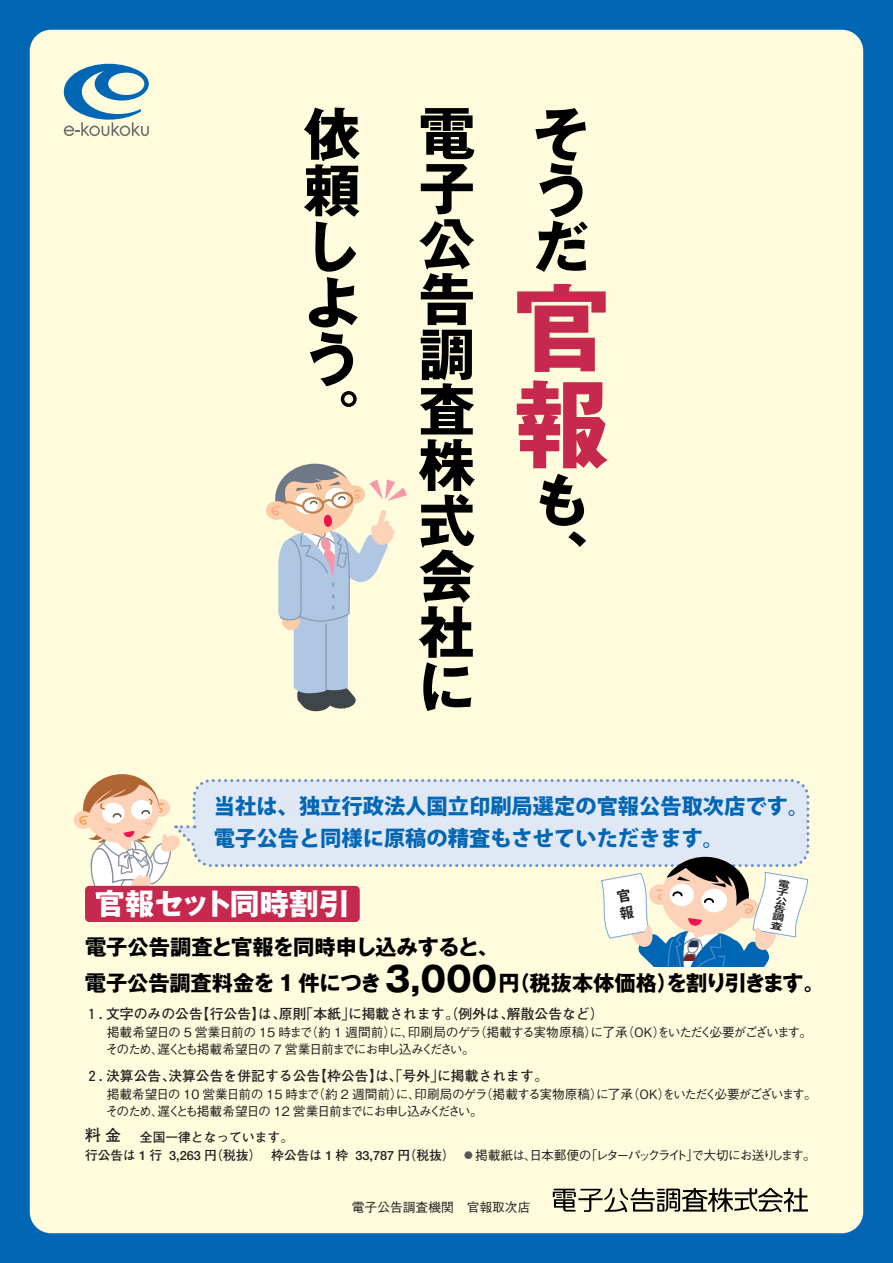
<style>
.page{position:relative;width:893px;height:1263px;background:#0166b3}
.page>*{position:absolute;margin:0;border:0;box-sizing:border-box;transform-origin:0 0}
.t1{font:700 96px/96px "Gothic MB101 Pr 6";color:#c6294d}
.t2{font:700 56.4px/55.3px "Gothic MB101 Pr 6";color:#000001;text-align:justify}
.t3{font:700 29.7px "Gothic MB101 Pr 6";letter-spacing:-.01em;color:#fff}
.t4{font:700 21.3px/36.2px "Gothic MB101 Pr 6";letter-spacing:-.005em;color:#000001}
.t5{font:800 21.3px/32px "Koz Go Pro";color:#0166b3}
.t6{font:700 13.8px "Futo Go B101";color:#231f20}
.t7{font:500 12.75px/17px "Gothic BBB Pr 6 N";letter-spacing:-.085em;color:#231f20}
.t8{font:700 12.75px/18.1px "Futo Go B101";color:#231f20}
.t9{font:500 12.75px "Gothic BBB Pr 6 N";color:#231f20}
.t10{font:700 8.4px/8.4px "Koz Go Pro";color:#231f20;text-align:justify;scale:1.43 1}
.s1{font-size:34.05px}
.s2{font-size:15.9px}
.s3{font-family:"Gothic BBB Pr 6 N";font-weight:500;color:#57585a}
.s4{font-family:"Gothic BBB Pr 6 N";font-weight:500}
</style>
<div class="page">
<div style="left:30px;top:30px;width:833px;height:1203px;background:#fffcdd;border-radius:21px"></div>
<div style="left:74px;top:811px;width:19px;height:18px;background:#fcd2b8;border-radius:50%"></div>
<div style="left:85px;top:886px;width:275px;height:36px;background:#c6294d;border-radius:4px"></div>
<div style="left:188px;top:783px;width:617px;height:80px;background:#e1e8f5"></div>
<svg style="left:78px;top:774px;width:110px;height:113px"></svg>
<div style="left:193px;top:779px;width:616px;height:88px;border:3px dashed #6990ca;border-radius:17px"></div>
<svg style="left:64px;top:64px;width:85px;height:72px"></svg>
<svg style="left:553px;top:1188px;width:255px;height:24px"></svg>
<svg style="left:266px;top:464px;width:141px;height:247px"></svg>
<div style="left:324px;top:515px;width:8px;height:12px;background:#ed1450;border-radius:50%"></div>
<svg style="left:600px;top:857px;width:208px;height:110px"></svg>
<h2 class="t2" style="left:304px;top:104px;width:58px;line-height:56.4px">依頼しよう。</h2>
<h2 class="t2" style="left:419px;top:104px;width:58px">電子公告調査株式会社に</h2>
<h2 class="t2" style="left:533px;top:104px;width:56px;line-height:56.4px">そうだ</h2>
<h1 class="t1" style="left:513px;top:278px;width:96px">官報</h1>
<h2 class="t2" style="left:533px;top:471px;width:54px;line-height:56.4px">も、</h2>
<h3 class="t5" style="left:214px;top:792px;width:597px">当社は、独立行政法人国立印刷局選定の官報公告取次店です。電子公告と同様に原稿の精査もさせていただきます。</h3>
<p class="t10" style="left:779px;top:879px;width:4px;rotate:10deg">電子公告調査</p>
<h3 class="t3" style="left:95px;top:879px;width:255px">官報セット同時割引</h3>
<h3 class="t4" style="left:85px;top:928px;width:741px">電子公告調査と官報を同時申し込みすると、<br>電子公告調査料金を 1 件につき <span class="s1">3,000</span>円（税抜本体価格）を割り引きます。</h3>
<p class="t6" style="left:85px;top:1006px;width:520px">１. 文字のみの公告【行公告】は、原則「本紙」に掲載されます。（例外は、解散公告など）</p>
<p class="t7" style="left:106px;top:1023px;width:708px">掲載希望日の 5 営業日前の 15 時まで（約 1 週間前）に、印刷局のゲラ（掲載する実物原稿）に了承（OK）をいただく必要がございます。そのため、遅くとも掲載希望日の 7 営業日前までにお申し込みください。</p>
<p class="t6" style="left:85px;top:1068px;width:464px">２. 決算公告、決算公告を併記する公告【枠公告】は、「号外」に掲載されます。</p>
<p class="t7" style="left:106px;top:1085px;width:713px">掲載希望日の 10 営業日前の 15 時まで（約 2 週間前）に、印刷局のゲラ（掲載する実物原稿）に了承（OK）をいただく必要がございます。そのため、遅くとも掲載希望日の 12 営業日前までにお申し込みください。</p>
<p class="t8" style="left:85px;top:1128px;width:733px"><span class="s2">料 金</span> 全国一律となっています。<br>行公告は 1 行 3,263 円（税抜）　 枠公告は 1 枠 33,787 円（税抜） <span class="s3">●</span><span class="s4">掲載紙は、日本郵便の「レターパックライト」で大切にお送りします。</span></p>
<p class="t9" style="left:352px;top:1196px;width:180px">電子公告調査機関　官報取次店</p>
</div>
